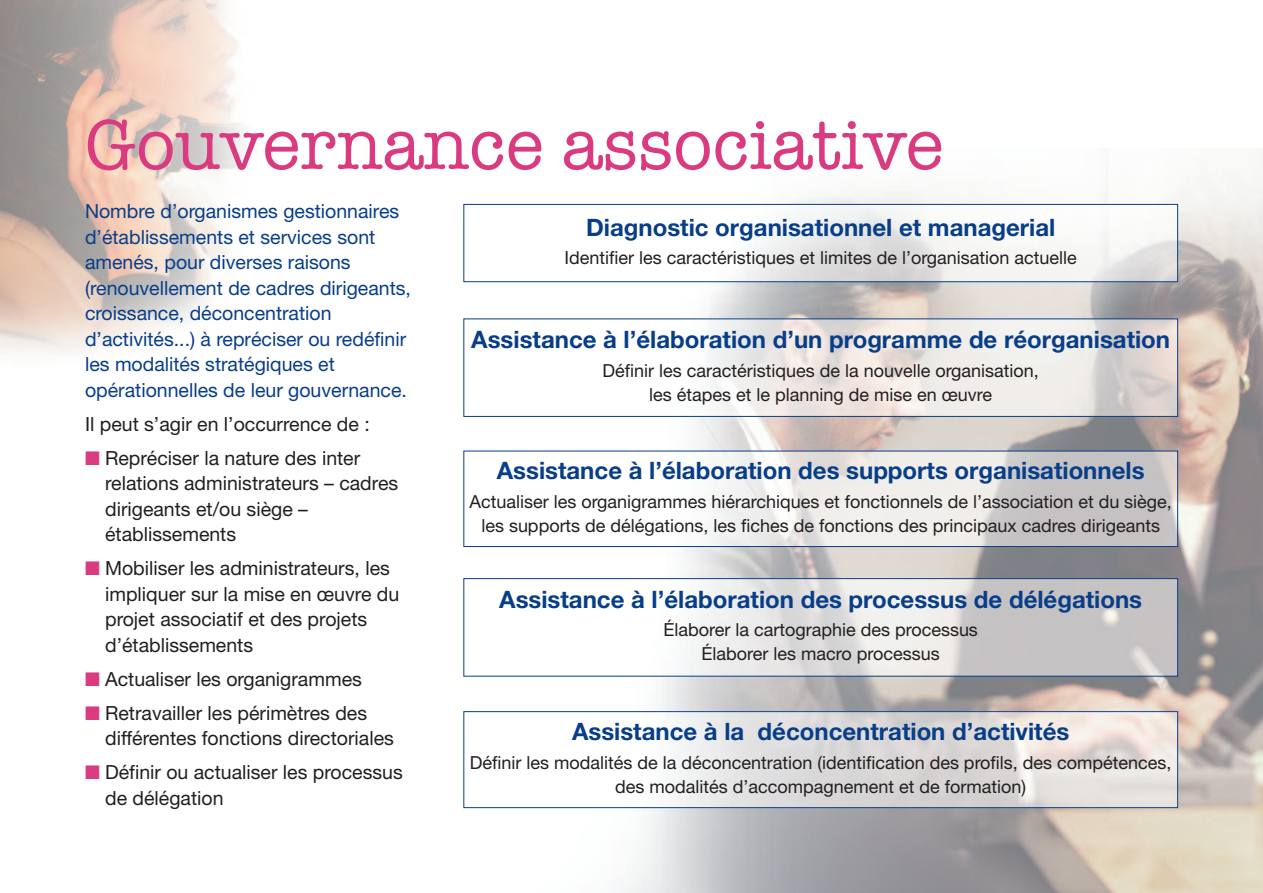
<style>
.page{position:relative;width:1263px;height:893px;background:#fff}
.page>*{position:absolute;margin:0;border:0;box-sizing:border-box;transform-origin:0 0}
.t1{font:72px "American Typewriter";color:#da3b80}
.t2{font:700 24px "Helvetica Neue";color:#083e89}
.t3{font:19.5px/25.5px "Helvetica Neue";color:#231f20}
.t4{font:19.5px/25.5px "Helvetica Neue";color:#083e89}
.t5{font:18px/24px "Helvetica Neue";color:#231f20;text-align:center}
.s1{color:#da3b80}
</style>
<div class="page">
<img style="left:520px;top:171px;width:743px;height:722px">
<img style="left:520px;top:206px;width:656px;height:74px">
<div style="left:463px;top:204px;width:715px;height:78px;border:1px solid #083e89"></div>
<img style="left:520px;top:321px;width:656px;height:94px">
<div style="left:463px;top:319px;width:715px;height:98px;border:1px solid #083e89"></div>
<img style="left:520px;top:453px;width:656px;height:92px">
<div style="left:463px;top:451px;width:715px;height:96px;border:1px solid #083e89"></div>
<img style="left:520px;top:580px;width:656px;height:94px">
<div style="left:463px;top:578px;width:715px;height:98px;border:1px solid #083e89"></div>
<img style="left:520px;top:713px;width:656px;height:93px">
<div style="left:463px;top:711px;width:715px;height:97px;border:1px solid #083e89"></div>
<h1 class="t1" style="left:85px;top:104px;width:860px">Gouvernance associative</h1>
<p class="t4" style="left:85px;top:200px;width:327px">Nombre d’organismes gestionnaires d’établissements et services sont amenés, pour diverses raisons (renouvellement de cadres dirigeants, croissance, déconcentration d’activités...) à repréciser ou redéfinir les modalités stratégiques et opérationnelles de leur gouvernance.</p>
<p class="t3" style="left:85px;top:413px;width:286px">Il peut s’agir en l’occurrence de :</p>
<p class="t3" style="left:105px;top:447px;width:295px;text-indent:-20px"><span class="s1">■</span> Repréciser la nature des inter relations administrateurs – cadres dirigeants et/ou siège – établissements</p>
<p class="t3" style="left:105px;top:557px;width:296px;text-indent:-20px"><span class="s1">■</span> Mobiliser les administrateurs, les impliquer sur la mise en œuvre du projet associatif et des projets d’établissements</p>
<p class="t3" style="left:85px;top:668px;width:278px"><span class="s1">■</span> Actualiser les organigrammes</p>
<p class="t3" style="left:105px;top:702px;width:290px;text-indent:-20px"><span class="s1">■</span> Retravailler les périmètres des différentes fonctions directoriales</p>
<p class="t3" style="left:105px;top:761px;width:299px;text-indent:-20px"><span class="s1">■</span> Définir ou actualiser les processus de délégation</p>
<h2 class="t2" style="left:586px;top:219px;width:471px">Diagnostic organisationnel et managerial</h2>
<p class="t5" style="left:565px;top:247px;width:514px">Identifier les caractéristiques et limites de l’organisation actuelle</p>
<h2 class="t2" style="left:471px;top:331px;width:700px">Assistance à l’élaboration d’un programme de réorganisation</h2>
<p class="t5" style="left:603px;top:360px;width:438px">Définir les caractéristiques de la nouvelle organisation, les étapes et le planning de mise en œuvre</p>
<h2 class="t2" style="left:497px;top:462px;width:649px">Assistance à l’élaboration des supports organisationnels</h2>
<p class="t5" style="left:469px;top:491px;width:704px">Actualiser les organigrammes hiérarchiques et fonctionnels de l’association et du siège, les supports de délégations, les fiches de fonctions des principaux cadres dirigeants</p>
<h2 class="t2" style="left:499px;top:591px;width:644px">Assistance à l’élaboration des processus de délégations</h2>
<p class="t5" style="left:663px;top:620px;width:316px">Élaborer la cartographie des processus<br>Élaborer les macro processus</p>
<h2 class="t2" style="left:572px;top:723px;width:499px">Assistance à la déconcentration d’activités</h2>
<p class="t5" style="left:470px;top:752px;width:703px">Définir les modalités de la déconcentration (identification des profils, des compétences, des modalités d’accompagnement et de formation)</p>
</div>
